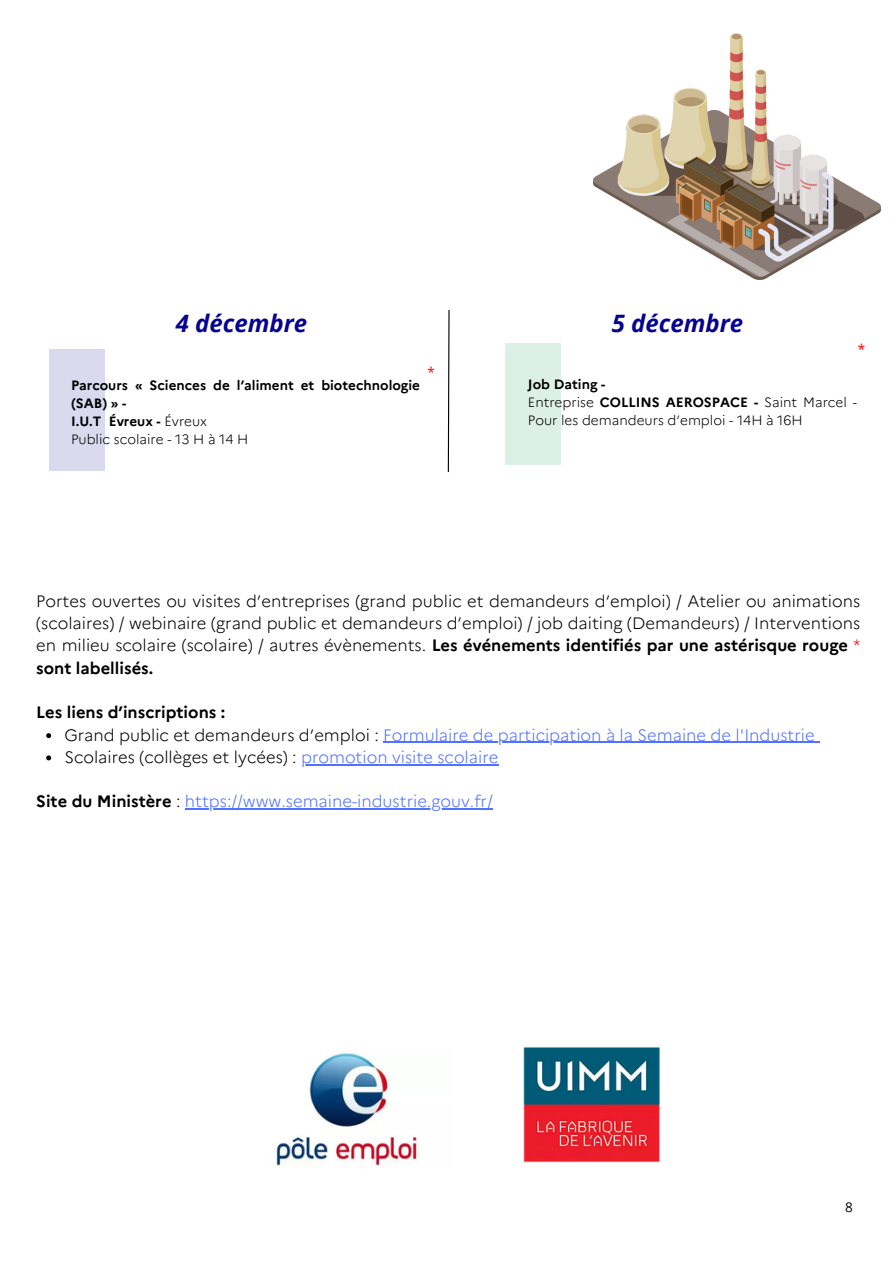
<style>
.page{position:relative;width:893px;height:1264px;background:#fff}
.page>*{position:absolute;margin:0;border:0;box-sizing:border-box;transform-origin:0 0}
.t1{font:italic 700 24px "Open Sans";color:#070392}
.t2{font:300 16.5px/22.4px "Marianne";color:#000;text-align:justify}
.t3{font:300 16.5px "Marianne";color:#5271ff}
.t4{font:700 16.5px "Marianne";color:#000}
.t5{font:300 13.5px/18px "Marianne";color:#000}
.t6{font:700 13.5px/18px "Marianne";color:#000}
.t7{font:13.5px "Open Sans";color:#f00}
.t8{font:13.5px "Open Sans";color:#000}
.s1{font-weight:300}
.s2{font-weight:700}
.s3{color:#f00}
.s4{color:#000}
.s5{color:#5271ff}
.s6{font-weight:700;color:#000}
</style>
<div class="page">
<img style="left:594px;top:34px;width:286px;height:245px">
<img style="left:275px;top:1051px;width:144px;height:116px">
<img style="left:523px;top:1047px;width:137px;height:116px">
<svg style="left:46px;top:733px;width:5px;height:5px"></svg>
<hr style="left:383px;top:741px;width:431px;height:2px;background:#5271ff">
<svg style="left:46px;top:755px;width:5px;height:5px"></svg>
<hr style="left:301px;top:764px;width:197px;height:1px;background:#5271ff">
<hr style="left:185px;top:808px;width:307px;height:2px;background:#5271ff">
<div style="left:49px;top:349px;width:55px;height:121px;background:#dad9ee"></div>
<div style="left:505px;top:343px;width:56px;height:121px;background:#dcf0e7"></div>
<svg style="left:447px;top:310px;width:3px;height:163px"></svg>
<p class="t1" style="left:176px;top:306px;width:133px">4 décembre</p>
<p class="t6" style="left:71px;top:376px;width:350px">Parcours « Sciences de l’aliment et biotechnologie (SAB) » -</p>
<p class="t6" style="left:71px;top:412px;width:138px">I.U.T Évreux - <span class="s1">Évreux</span></p>
<p class="t5" style="left:71px;top:430px;width:179px">Public scolaire - 13 H à 14 H</p>
<p class="t7" style="left:427px;top:363px;width:9px">*</p>
<p class="t1" style="left:611px;top:306px;width:133px">5 décembre</p>
<p class="t7" style="left:857px;top:339px;width:9px">*</p>
<p class="t6" style="left:528px;top:375px;width:79px">Job Dating -</p>
<p class="t5" style="left:528px;top:393px;width:331px">Entreprise <span class="s2">COLLINS AEROSPACE -</span> Saint Marcel -<br>Pour les demandeurs d’emploi - 14H à 16H</p>
<p class="t2" style="left:36px;top:589px;width:825px">Portes ouvertes ou visites d’entreprises (grand public et demandeurs d’emploi) / Atelier ou animations (scolaires) / webinaire (grand public et demandeurs d’emploi) / job daiting (Demandeurs) / Interventions en milieu scolaire (scolaire) / autres évènements. <span class="s2">Les événements identifiés par une astérisque rouge</span> <span class="s3">* </span><span class="s2">sont labellisés.</span></p>
<p class="t4" style="left:36px;top:702px;width:190px">Les liens d’inscriptions :</p>
<p class="t3" style="left:64px;top:724px;width:751px"><span class="s4">Grand public et demandeurs d’emploi :</span> Formulaire de participation à la Semaine de l'Industrie</p>
<p class="t2" style="left:64px;top:745px;width:435px">Scolaires (collèges et lycées) : <span class="s5">promotion visite scolaire</span></p>
<p class="t3" style="left:36px;top:791px;width:458px"><span class="s6">Site du Ministère</span> <span class="s4">:</span> https://www.semaine-industrie.gouv.fr/</p>
<p class="t8" style="left:845px;top:1197px;width:9px">8</p>
</div>
